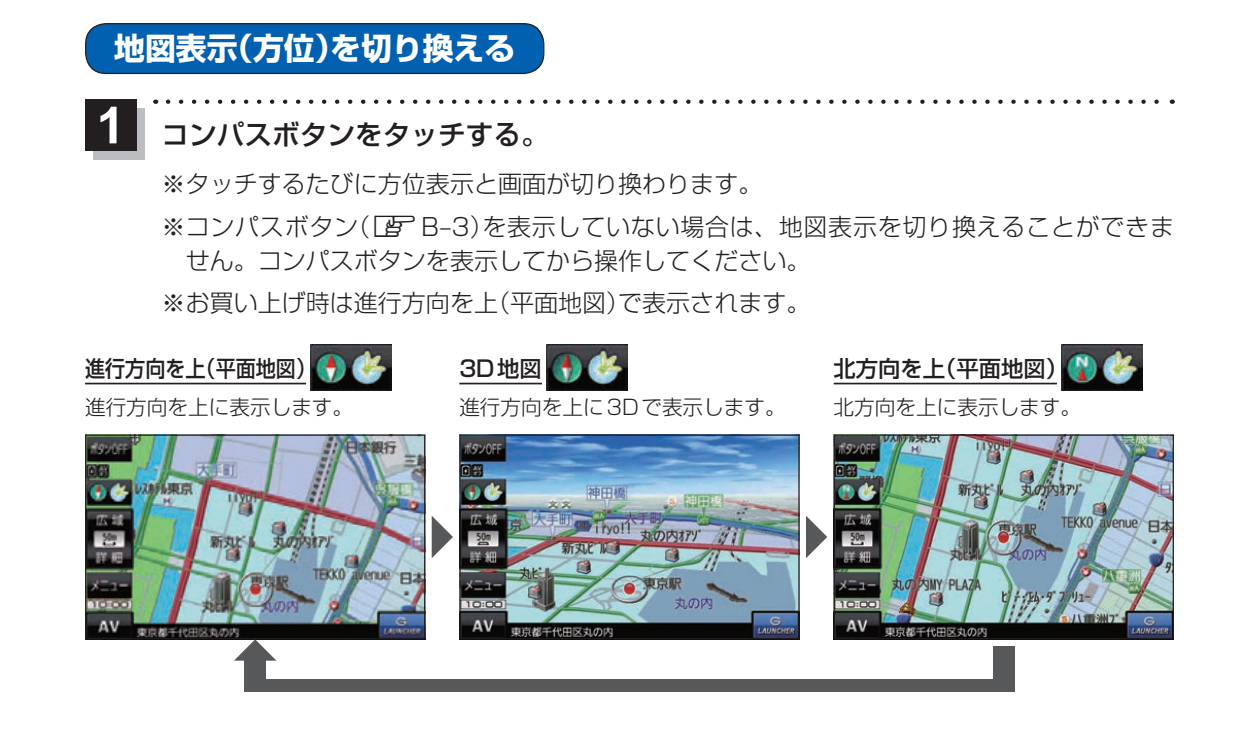
<style>
.page{position:relative;width:1259px;height:736px;background:#fff}
.page>*{position:absolute;margin:0;border:0;box-sizing:border-box;transform-origin:0 0}
.t1{font:700 51px "Arial";color:#fff}
.t2{font:700 30.9px "Shin Go Pro";color:#fff}
.t3{font:500 27.6px "Shin Go Pro";color:#231f20}
.t4{font:300 24px/42.6px "Shin Go Pro";letter-spacing:.03em;color:#231f20}
.t5{font:300 24px/42.6px "Shin Go Pro";color:#231f20;text-align:right}
.t6{font:500 22.2px "Shin Go Pro";color:#231f20}
.t7{font:500 22.2px "Shin Go Pro";color:#231f20;scale:.9 1}
.t8{font:300 20.7px "Shin Go Pro";color:#231f20}
.s1{font-family:"NAVI Win Normal";font-weight:400;font-size:21.3px}
</style>
<div class="page">
<svg style="left:168px;top:100px;width:991px;height:4px"></svg>
<div style="left:93px;top:108px;width:52px;height:51px;background:#bcbdc0"></div>
<div style="left:85px;top:100px;width:51px;height:51px;background:#231f20"></div>
<div style="left:86px;top:24px;width:458px;height:49px;background:#0161b0;border-radius:20px"></div>
<div style="left:85px;top:23px;width:459px;height:51px;border:1px solid #231f20;border-radius:20px"></div>
<svg style="left:432px;top:516px;width:21px;height:42px"></svg>
<svg style="left:806px;top:516px;width:21px;height:42px"></svg>
<hr style="left:833px;top:383px;width:224px;height:1px;background:#231f20">
<img style="left:1061px;top:345px;width:81px;height:46px">
<img style="left:835px;top:436px;width:337px;height:201px">
<div style="left:833px;top:434px;width:341px;height:205px;border:1px solid #231f20"></div>
<hr style="left:85px;top:383px;width:221px;height:1px;background:#231f20">
<img style="left:310px;top:345px;width:81px;height:46px">
<img style="left:87px;top:436px;width:336px;height:201px">
<div style="left:85px;top:434px;width:340px;height:205px;border:1px solid #231f20"></div>
<hr style="left:459px;top:383px;width:83px;height:1px;background:#231f20">
<img style="left:546px;top:345px;width:81px;height:46px">
<img style="left:461px;top:436px;width:336px;height:201px">
<div style="left:459px;top:434px;width:340px;height:205px;border:1px solid #231f20"></div>
<div style="left:244px;top:657px;width:22px;height:34px;background:#57585a"></div>
<svg style="left:234px;top:639px;width:42px;height:22px"></svg>
<div style="left:993px;top:646px;width:21px;height:45px;background:#57585a"></div>
<div style="left:255px;top:679px;width:753px;height:12px;background:#57585a"></div>
<p class="t2" style="left:114px;top:24px;width:402px">地図表示（方位）を切り換える</p>
<h1 class="t1" style="left:96px;top:89px;width:30px">1</h1>
<p class="t3" style="left:162px;top:112px;width:388px">コンパスボタンをタッチする。</p>
<p class="t4" style="left:162px;top:160px;width:1014px">※タッチするたびに方位表示と画面が切り換わります。<br>※コンパスボタン（<span class="s1">z</span>B–3）を表示していない場合は、地図表示を切り換えることができま</p>
<p class="t5" style="left:162px;top:236px;width:650px">せん。コンパスボタンを表示してから操作してください。※お買い上げ時は進行方向を上（平面地図）で表示されます。</p>
<p class="t7" style="left:85px;top:350px;width:258px">進行方向を上（平面地図）</p>
<p class="t8" style="left:85px;top:390px;width:270px">進行方向を上に表示します。</p>
<p class="t6" style="left:459px;top:350px;width:84px">3D地図</p>
<p class="t8" style="left:459px;top:390px;width:328px">進行方向を上に3Dで表示します。</p>
<p class="t6" style="left:833px;top:350px;width:236px">北方向を上（平面地図）</p>
<p class="t8" style="left:833px;top:390px;width:249px">北方向を上に表示します。</p>
</div>
